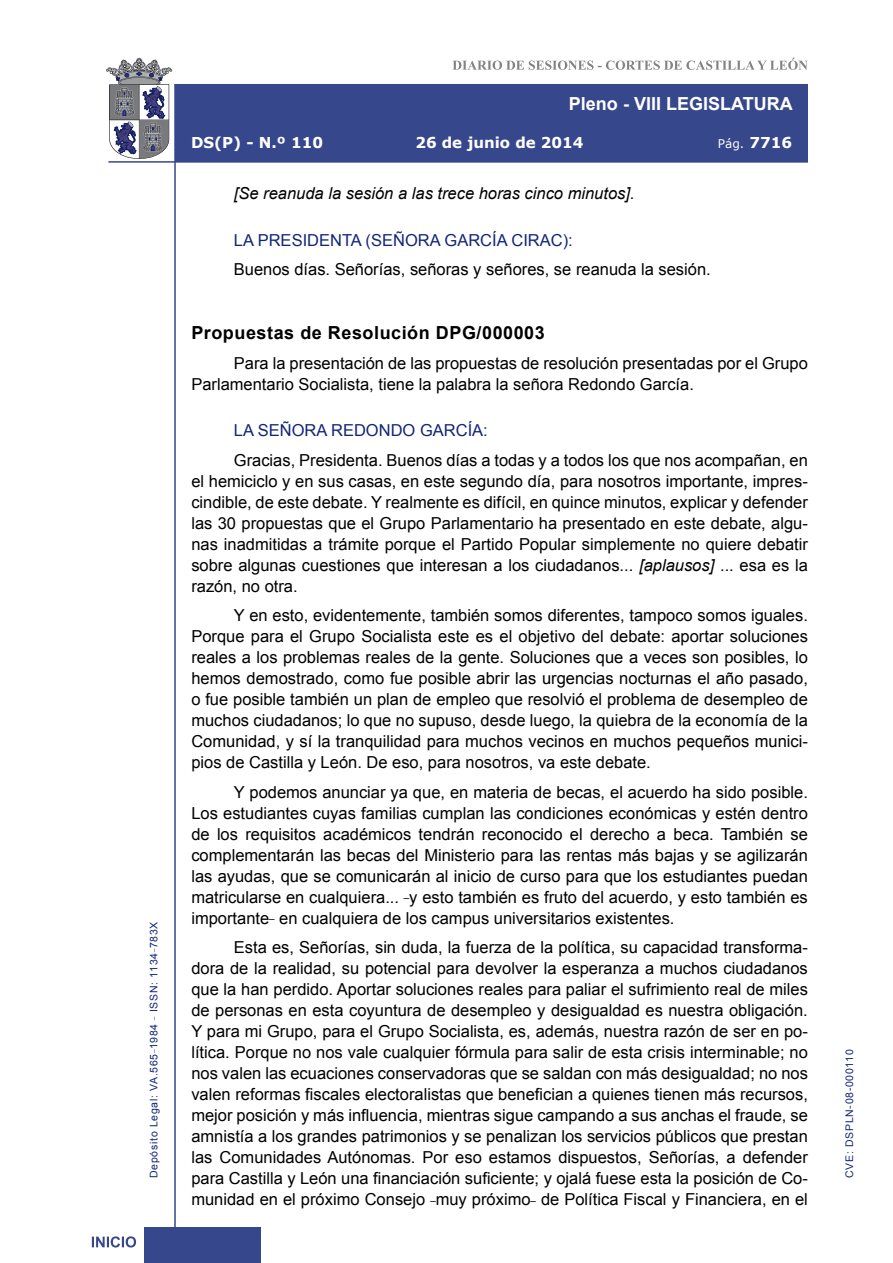
<style>
.page{position:relative;width:893px;height:1263px;background:#fff}
.page>*{position:absolute;margin:0;border:0;box-sizing:border-box;transform-origin:0 0}
.MarcadorPrimerNivel{font:700 18px "Arial";letter-spacing:.03em;color:#000}
.t1{font:700 18px "Arial";color:#fff}
.t2{font:16.5px/21px "Arial";color:#000;text-align:justify}
.Orador{font:16.5px "Arial";color:#122678}
.t3{font:italic 16.5px "Arial";color:#000}
.t4{font:700 15px "Verdana";color:#fff}
.t5{font:12px "Verdana";color:#fff}
.t6{font:10.5px "Arial";letter-spacing:.065em;color:#122678}
.s1{font-weight:700;font-size:15px}
.s2{font-style:italic}
</style>
<div class="page">
<svg style="left:452px;top:58px;width:356px;height:12px"></svg>
<hr style="left:174px;top:84px;width:2px;height:1179px;background:#36478c">
<div style="left:144px;top:1227px;width:117px;height:36px;background:#36478c"></div>
<div style="left:175px;top:84px;width:633px;height:78px;background:#36478c"></div>
<hr style="left:108px;top:161px;width:700px;height:2px;background:#36478c">
<svg style="left:92px;top:1236px;width:44px;height:11px"></svg>
<svg style="left:106px;top:58px;width:66px;height:101px"></svg>
<p class="t6" style="left:147px;top:1178px;width:258px;rotate:-90deg">Depósito Legal: VA.565<sup>_</sup>1984 <sup>_</sup> ISSN: 1134<sup>_</sup>783X</p>
<p class="t1" style="left:569px;top:92px;width:225px">Pleno - VIII LEGISLATURA</p>
<p class="t4" style="left:191px;top:132px;width:134px">DS(P) - N.º 110</p>
<p class="t4" style="left:415px;top:132px;width:170px">26 de junio de 2014</p>
<p class="t5" style="left:718px;top:135px;width:76px">Pág. <span class="s1">7716</span></p>
<p class="t3" style="left:234px;top:183px;width:402px">[Se reanuda la sesión a las trece horas cinco minutos].</p>
<p class="Orador" style="left:234px;top:229px;width:340px">LA PRESIDENTA (SEÑORA GARCÍA CIRAC):</p>
<p class="t2" style="left:234px;top:259px;width:478px">Buenos días. Señorías, señoras y señores, se reanuda la sesión.</p>
<p class="MarcadorPrimerNivel" style="left:191px;top:321px;width:355px">Propuestas de Resolución DPG/000003</p>
<p class="t2" style="left:191px;top:353px;width:618px;text-indent:43px">Para la presentación de las propuestas de resolución presentadas por el Grupo<br>Parlamentario Socialista, tiene la palabra la señora Redondo García.</p>
<p class="Orador" style="left:234px;top:420px;width:255px">LA SEÑORA REDONDO GARCÍA:</p>
<p class="t2" style="left:191px;top:450px;width:618px;text-indent:43px">Gracias, Presidenta. Buenos días a todas y a todos los que nos acompañan, en el hemiciclo y en sus casas, en este segundo día, para nosotros importante, impres&shy;cindible, de este debate. Y realmente es difícil, en quince minutos, explicar y defender las 30 propuestas que el Grupo Parlamentario ha presentado en este debate, algu&shy;nas inadmitidas a trámite porque el Partido Popular simplemente no quiere debatir sobre algunas cuestiones que interesan a los ciudadanos... <span class="s2">[aplausos]</span> ... esa es la razón, no otra.</p>
<p class="t2" style="left:191px;top:605px;width:618px;text-indent:43px">Y en esto, evidentemente, también somos diferentes, tampoco somos iguales.<br>Porque para el Grupo Socialista este es el objetivo del debate: aportar soluciones reales a los problemas reales de la gente. Soluciones que a veces son posibles, lo hemos demostrado, como fue posible abrir las urgencias nocturnas el año pasado, o fue posible también un plan de empleo que resolvió el problema de desempleo de muchos ciudadanos; lo que no supuso, desde luego, la quiebra de la economía de la Comunidad, y sí la tranquilidad para muchos vecinos en muchos pequeños munici&shy;pios de Castilla y León. De eso, para nosotros, va este debate.</p>
<p class="t2" style="left:191px;top:782px;width:618px;text-indent:43px">Y podemos anunciar ya que, en materia de becas, el acuerdo ha sido posible.<br>Los estudiantes cuyas familias cumplan las condiciones económicas y estén dentro de los requisitos académicos tendrán reconocido el derecho a beca. También se complementarán las becas del Ministerio para las rentas más bajas y se agilizarán las ayudas, que se comunicarán al inicio de curso para que los estudiantes puedan matricularse en cualquiera... <sup>_</sup>y esto también es fruto del acuerdo, y esto también es importante<sup>_</sup> en cualquiera de los campus universitarios existentes.</p>
<p class="t2" style="left:191px;top:937px;width:618px;text-indent:43px">Esta es, Señorías, sin duda, la fuerza de la política, su capacidad transforma&shy;dora de la realidad, su potencial para devolver la esperanza a muchos ciudadanos que la han perdido. Aportar soluciones reales para paliar el sufrimiento real de miles de personas en esta coyuntura de desempleo y desigualdad es nuestra obligación.<br>Y para mi Grupo, para el Grupo Socialista, es, además, nuestra razón de ser en po&shy;lítica. Porque no nos vale cualquier fórmula para salir de esta crisis interminable; no nos valen las ecuaciones conservadoras que se saldan con más desigualdad; no nos valen reformas fiscales electoralistas que benefician a quienes tienen más recursos, mejor posición y más influencia, mientras sigue campando a sus anchas el fraude, se amnistía a los grandes patrimonios y se penalizan los servicios públicos que prestan las Comunidades Autónomas. Por eso estamos dispuestos, Señorías, a defender para Castilla y León una financiación suficiente; y ojalá fuese esta la posición de Co&shy;munidad en el próximo Consejo <sup>_</sup>muy próximo<sup>_</sup> de Política Fiscal y Financiera, en el</p>
<p class="t6" style="left:843px;top:1178px;width:130px;rotate:-90deg">CVE: DSPLN-08-000110</p>
</div>
